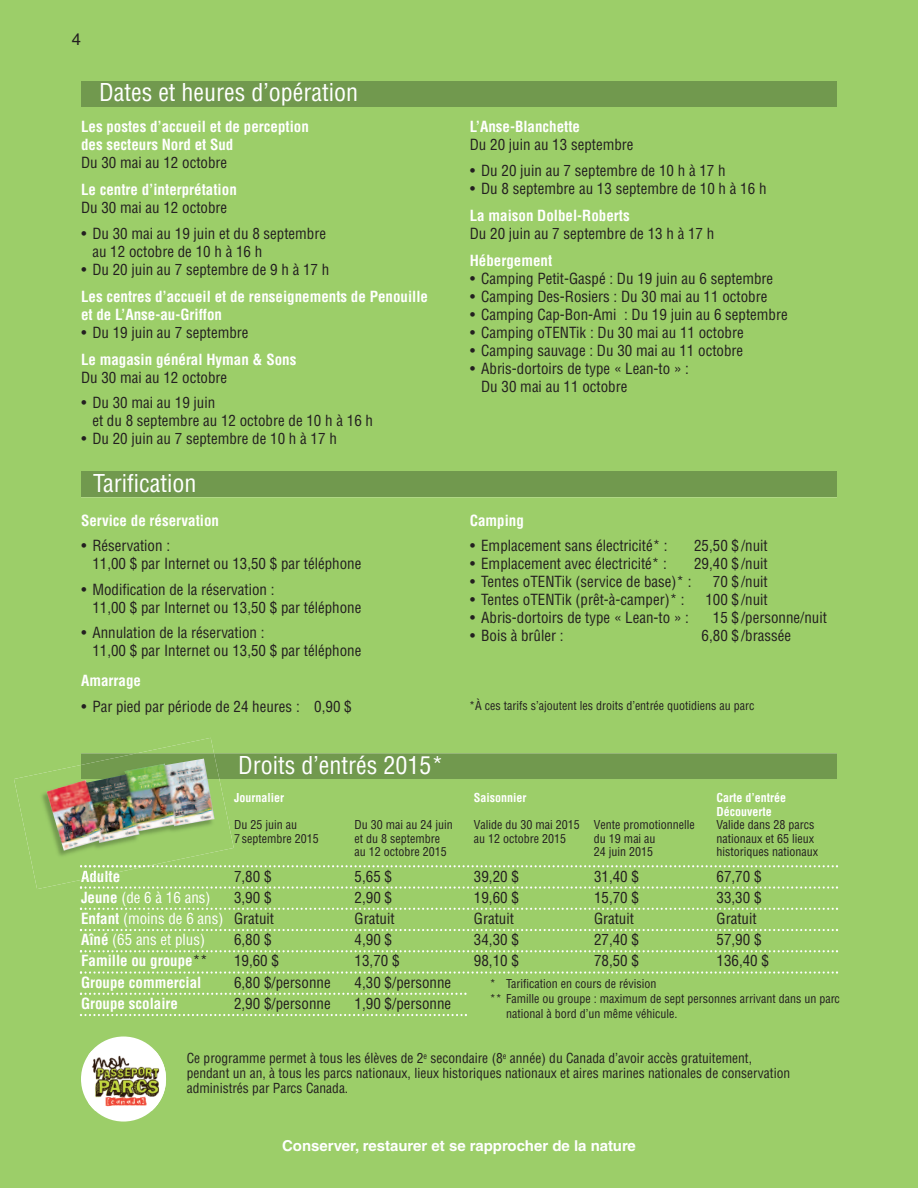
<style>
.page{position:relative;width:918px;height:1188px;background:#9cce69}
.page>*{position:absolute;margin:0;border:0;box-sizing:border-box;transform-origin:0 0}
.t1{font:condensed 24px "Helvetica LT Std";color:#fff}
.t2{font:16.5px "Helvetica LT Std";color:#231f20}
.t3{font:condensed 15px/18px "Helvetica LT Std";color:#231f20}
.t4{font:700 condensed 15px/18px "Helvetica LT Std";color:#fff}
.t5{font:condensed 15px "Helvetica LT Std";color:#fff}
.t6{font:700 15px "Helvetica LT Std";color:#fff}
.t7{font:condensed 13.5px/15px "Helvetica LT Std";color:#231f20}
.t8{font:condensed 12px "Helvetica LT Std";color:#231f20}
.t9{font:700 condensed 12px/13.5px "Helvetica LT Std";color:#fff}
.s1{font-weight:700}
.s2{color:#231f20}
.s3{font-weight:400;color:#231f20}
</style>
<div class="page">
<div style="left:234px;top:753px;width:603px;height:26px;background:#71994e"></div>
<div style="left:81px;top:472px;width:756px;height:25px;background:#71994e"></div>
<div style="left:81px;top:81px;width:756px;height:26px;background:#71994e"></div>
<svg style="left:234px;top:865px;width:604px;height:2px"></svg>
<svg style="left:234px;top:886px;width:604px;height:3px;background:#b5da8f"></svg>
<svg style="left:80px;top:908px;width:758px;height:2px;background:#bfdf9e"></svg>
<svg style="left:80px;top:929px;width:758px;height:2px"></svg>
<svg style="left:80px;top:950px;width:758px;height:2px;background:#bede9d"></svg>
<svg style="left:80px;top:971px;width:758px;height:3px;background:#b5da8f"></svg>
<svg style="left:80px;top:993px;width:387px;height:2px"></svg>
<svg style="left:80px;top:1014px;width:387px;height:2px"></svg>
<div style="left:81px;top:1037px;width:85px;height:85px;background:#fff;border-radius:50%"></div>
<img style="left:88px;top:1051px;width:78px;height:60px">
<img style="left:14px;top:738px;width:220px;height:151px">
<img style="left:81px;top:753px;width:138px;height:26px">
<img style="left:81px;top:871px;width:32px;height:9px">
<img style="left:80px;top:865px;width:69px;height:2px">
<img style="left:47px;top:759px;width:168px;height:92px">
<p class="t2" style="left:72px;top:33px;width:11px">4</p>
<h1 class="t1" style="left:99px;top:83px;width:261px">Dates et heures d’opération</h1>
<p class="t4" style="left:81px;top:119px;width:229px">Les postes d’accueil et de perception des secteurs Nord et Sud</p>
<p class="t3" style="left:81px;top:155px;width:148px">Du 30 mai au 12 octobre</p>
<p class="t4" style="left:81px;top:182px;width:157px">Le centre d’interprétation</p>
<p class="t3" style="left:81px;top:200px;width:148px">Du 30 mai au 12 octobre</p>
<p class="t3" style="left:92px;top:226px;width:235px;text-indent:-11px">• Du 30 mai au 19 juin et du 8 septembre au 12 octobre de 10 h à 16 h</p>
<p class="t3" style="left:82px;top:262px;width:249px">• Du 20 juin au 7 septembre de 9 h à 17 h</p>
<p class="t4" style="left:81px;top:289px;width:349px">Les centres d’accueil et de renseignements de Penouille et de L’Anse-au-Griffon</p>
<p class="t3" style="left:82px;top:325px;width:169px">• Du 19 juin au 7 septembre</p>
<p class="t4" style="left:81px;top:352px;width:217px">Le magasin général Hyman &amp; Sons</p>
<p class="t3" style="left:81px;top:370px;width:148px">Du 30 mai au 12 octobre</p>
<p class="t3" style="left:92px;top:395px;width:282px;text-indent:-11px">• Du 30 mai au 19 juin<br>et du 8 septembre au 12 octobre de 10 h à 16 h</p>
<p class="t3" style="left:82px;top:431px;width:257px">• Du 20 juin au 7 septembre de 10 h à 17 h</p>
<h1 class="t1" style="left:93px;top:474px;width:105px">Tarification</h1>
<p class="t4" style="left:81px;top:513px;width:140px">Service de réservation</p>
<p class="t3" style="left:92px;top:538px;width:271px;text-indent:-11px">• Réservation :<br>11,00 $ par Internet ou 13,50 $ par téléphone</p>
<p class="t3" style="left:92px;top:581px;width:271px;text-indent:-11px">• Modification de la réservation :<br>11,00 $ par Internet ou 13,50 $ par téléphone</p>
<p class="t3" style="left:92px;top:625px;width:271px;text-indent:-11px">• Annulation de la réservation :<br>11,00 $ par Internet ou 13,50 $ par téléphone</p>
<p class="t4" style="left:81px;top:673px;width:61px">Amarrage</p>
<p class="t3" style="left:82px;top:698px;width:272px">• Par pied par période de 24 heures : 0,90 $</p>
<p class="t4" style="left:470px;top:119px;width:112px">L’Anse-Blanchette</p>
<p class="t3" style="left:470px;top:137px;width:165px">Du 20 juin au 13 septembre</p>
<p class="t3" style="left:470px;top:163px;width:257px">• Du 20 juin au 7 septembre de 10 h à 17 h</p>
<p class="t3" style="left:470px;top:181px;width:298px">• Du 8 septembre au 13 septembre de 10 h à 16 h</p>
<p class="t4" style="left:470px;top:208px;width:161px">La maison Dolbel-Roberts</p>
<p class="t3" style="left:470px;top:226px;width:246px">Du 20 juin au 7 septembre de 13 h à 17 h</p>
<p class="t4" style="left:470px;top:253px;width:84px">Hébergement</p>
<p class="t3" style="left:470px;top:271px;width:304px">• Camping Petit-Gaspé : Du 19 juin au 6 septembre</p>
<p class="t3" style="left:470px;top:289px;width:299px">• Camping Des-Rosiers : Du 30 mai au 11 octobre</p>
<p class="t3" style="left:470px;top:307px;width:319px">• Camping Cap-Bon-Ami : Du 19 juin au 6 septembre</p>
<p class="t3" style="left:470px;top:325px;width:275px">• Camping oTENTik : Du 30 mai au 11 octobre</p>
<p class="t3" style="left:470px;top:343px;width:274px">• Camping sauvage : Du 30 mai au 11 octobre</p>
<p class="t3" style="left:481px;top:361px;width:209px;text-indent:-11px">• Abris-dortoirs de type « Lean-to » :<br>Du 30 mai au 11 octobre</p>
<p class="t4" style="left:470px;top:513px;width:56px">Camping</p>
<p class="t3" style="left:470px;top:538px;width:199px">• Emplacement sans électricité* :</p>
<p class="t3" style="left:694px;top:538px;width:75px">25,50 $ /nuit</p>
<p class="t3" style="left:470px;top:556px;width:198px">• Emplacement avec électricité* :</p>
<p class="t3" style="left:694px;top:556px;width:75px">29,40 $ /nuit</p>
<p class="t3" style="left:470px;top:574px;width:223px">• Tentes oTENTik (service de base)* :</p>
<p class="t3" style="left:713px;top:574px;width:56px">70 $ /nuit</p>
<p class="t3" style="left:470px;top:592px;width:216px">• Tentes oTENTik (prêt-à-camper)* :</p>
<p class="t3" style="left:705px;top:592px;width:64px">100 $ /nuit</p>
<p class="t3" style="left:470px;top:610px;width:220px">• Abris-dortoirs de type « Lean-to » :</p>
<p class="t3" style="left:713px;top:610px;width:116px">15 $ /personne/nuit</p>
<p class="t3" style="left:470px;top:628px;width:95px">• Bois à brûler :</p>
<p class="t3" style="left:702px;top:628px;width:91px">6,80 $ /brassée</p>
<p class="t8" style="left:469px;top:701px;width:287px">*À ces tarifs s’ajoutent les droits d’entrée quotidiens au parc</p>
<h1 class="t1" style="left:238px;top:756px;width:207px">Droits d’entrés 2015*</h1>
<p class="t9" style="left:234px;top:792px;width:51px">Journalier</p>
<p class="t9" style="left:474px;top:792px;width:54px">Saisonnier</p>
<p class="t9" style="left:717px;top:792px;width:71px">Carte d’entrée<br>Découverte</p>
<p class="t8" style="left:234px;top:820px;width:64px">Du 25 juin au</p>
<p class="t8" style="left:355px;top:820px;width:100px">Du 30 mai au 24 juin</p>
<p class="t8" style="left:474px;top:820px;width:222px">Valide du 30 mai 2015 Vente promotionnelle</p>
<p class="t8" style="left:717px;top:820px;width:99px">Valide dans 28 parcs</p>
<p class="t8" style="left:234px;top:834px;width:86px">7 septembre 2015</p>
<p class="t8" style="left:355px;top:834px;width:87px">et du 8 septembre</p>
<p class="t8" style="left:474px;top:834px;width:94px">au 12 octobre 2015</p>
<p class="t8" style="left:594px;top:834px;width:63px">du 19 mai au</p>
<p class="t8" style="left:717px;top:834px;width:99px">nationaux et 65 lieux</p>
<p class="t8" style="left:355px;top:847px;width:94px">au 12 octobre 2015</p>
<p class="t8" style="left:594px;top:847px;width:61px">24 juin 2015</p>
<p class="t8" style="left:717px;top:847px;width:103px">historiques nationaux</p>
<p class="t4" style="left:81px;top:869px;width:41px">Adulte</p>
<p class="t3" style="left:234px;top:869px;width:39px">7,80 $</p>
<p class="t3" style="left:355px;top:869px;width:39px">5,65 $</p>
<p class="t3" style="left:474px;top:869px;width:46px">39,20 $</p>
<p class="t3" style="left:594px;top:869px;width:46px">31,40 $</p>
<p class="t3" style="left:717px;top:869px;width:46px">67,70 $</p>
<p class="t5" style="left:81px;top:892px;width:131px"><span class="s1">Jeune</span> (de 6 à 16 ans)</p>
<p class="t3" style="left:234px;top:890px;width:39px">3,90 $</p>
<p class="t3" style="left:355px;top:890px;width:39px">2,90 $</p>
<p class="t3" style="left:474px;top:890px;width:46px">19,60 $</p>
<p class="t3" style="left:594px;top:890px;width:46px">15,70 $</p>
<p class="t3" style="left:717px;top:890px;width:46px">33,30 $</p>
<p class="t5" style="left:81px;top:913px;width:195px"><span class="s1">Enfant</span> (moins de 6 ans) <span class="s2">Gratuit</span></p>
<p class="t3" style="left:355px;top:911px;width:41px">Gratuit</p>
<p class="t3" style="left:474px;top:911px;width:41px">Gratuit</p>
<p class="t3" style="left:594px;top:911px;width:41px">Gratuit</p>
<p class="t3" style="left:717px;top:911px;width:41px">Gratuit</p>
<p class="t5" style="left:81px;top:934px;width:126px"><span class="s1">Aîné</span> (65 ans et plus)</p>
<p class="t3" style="left:234px;top:932px;width:39px">6,80 $</p>
<p class="t3" style="left:355px;top:932px;width:39px">4,90 $</p>
<p class="t3" style="left:474px;top:932px;width:46px">34,30 $</p>
<p class="t3" style="left:594px;top:932px;width:46px">27,40 $</p>
<p class="t3" style="left:717px;top:932px;width:46px">57,90 $</p>
<p class="t4" style="left:81px;top:953px;width:128px">Famille ou groupe<span class="s3">**</span></p>
<p class="t3" style="left:234px;top:953px;width:46px">19,60 $</p>
<p class="t3" style="left:355px;top:953px;width:47px">13,70 $</p>
<p class="t3" style="left:474px;top:953px;width:46px">98,10 $</p>
<p class="t3" style="left:594px;top:953px;width:46px">78,50 $</p>
<p class="t3" style="left:717px;top:953px;width:54px">136,40 $</p>
<p class="t4" style="left:81px;top:974px;width:122px">Groupe commercial</p>
<p class="t3" style="left:234px;top:974px;width:98px">6,80 $/personne</p>
<p class="t3" style="left:355px;top:974px;width:98px">4,30 $/personne</p>
<p class="t4" style="left:81px;top:995px;width:99px">Groupe scolaire</p>
<p class="t3" style="left:234px;top:995px;width:98px">2,90 $/personne</p>
<p class="t3" style="left:355px;top:995px;width:98px">1,90 $/personne</p>
<p class="t8" style="left:490px;top:979px;width:168px">* Tarification en cours de révision</p>
<p class="t8" style="left:490px;top:994px;width:352px">** Famille ou groupe : maximum de sept personnes arrivant dans un parc</p>
<p class="t8" style="left:506px;top:1009px;width:173px">national à bord d’un même véhicule.</p>
<p class="t7" style="left:187px;top:1052px;width:605px">Ce programme permet à tous les élèves de 2<sup>e</sup> secondaire (8<sup>e</sup> année) du Canada d’avoir accès gratuitement, pendant un an, à tous les parcs nationaux, lieux historiques nationaux et aires marines nationales de conservation administrés par Parcs Canada.</p>
<p class="t6" style="left:282px;top:1140px;width:355px">Conserver, restaurer et se rapprocher de la nature</p>
</div>
